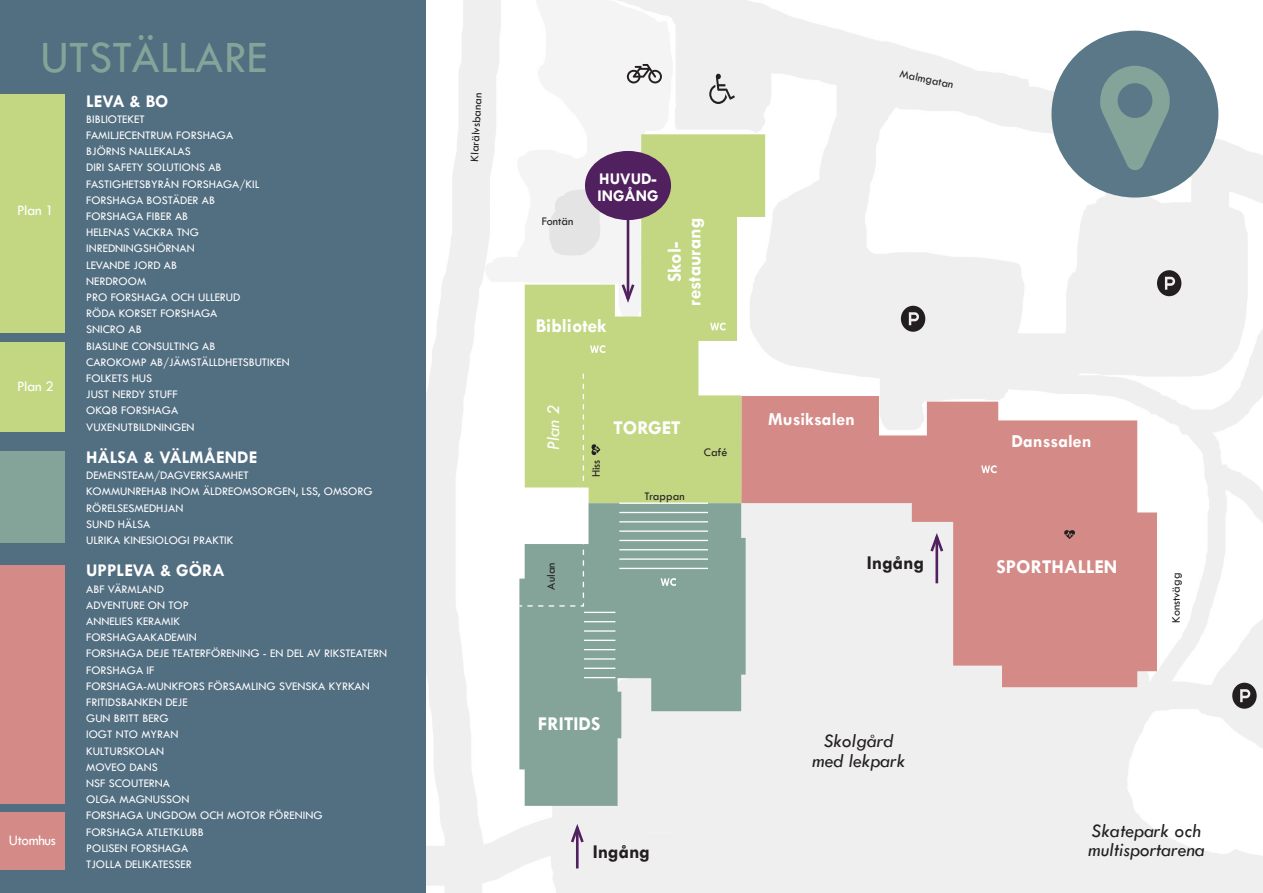
<style>
.page{position:relative;width:1263px;height:893px;background:#fff}
.page>*{position:absolute;margin:0;border:0;box-sizing:border-box;transform-origin:0 0}
.t1{font:46.5px "Tw Cen";color:#84a49a}
.t2{font:700 19.65px/19.6px "Tw Cen";color:#fff;text-align:center}
.t3{font:italic 19.65px/19.6px "Tw Cen";color:#231f20}
.t4{font:700 19.65px "Tw Cen";color:#231f20}
.t5{font:700 18.45px "Tw Cen";color:#fff}
.t6{font:italic 18.45px "Tw Cen";color:#fff}
.t7{font:700 18px "Tw Cen";color:#fff}
.t8{font:700 16.5px/16.5px "Tw Cen";color:#fff}
.t9{font:15px "Tw Cen";letter-spacing:-.02em;color:#fff}
.t10{font:12px "Tw Cen";color:#fff}
.t11{font:12px "Tw Cen";color:#231f20}
</style>
<div class="page">
<img style="left:425px;top:0;width:838px;height:893px">
<svg style="left:525px;top:134px;width:240px;height:369px;fill:#c3d783"></svg>
<svg style="left:741px;top:396px;width:416px;height:291px;fill:#d48a86"></svg>
<svg style="left:519px;top:503px;width:227px;height:303px;fill:#84a49a"></svg>
<hr style="left:619px;top:502px;width:89px;height:2px;background:#fff">
<hr style="left:619px;top:512px;width:89px;height:1px;background:#fff">
<hr style="left:619px;top:521px;width:89px;height:1px;background:#fff">
<hr style="left:619px;top:530px;width:89px;height:2px;background:#fff">
<hr style="left:619px;top:540px;width:89px;height:1px;background:#fff">
<hr style="left:619px;top:549px;width:89px;height:1px;background:#fff">
<hr style="left:619px;top:558px;width:89px;height:2px;background:#fff">
<hr style="left:619px;top:568px;width:89px;height:1px;background:#fff">
<hr style="left:935px;top:537px;width:3px;height:46px;background:#51205f">
<svg style="left:928px;top:529px;width:17px;height:25px"></svg>
<hr style="left:576px;top:828px;width:3px;height:40px;background:#51205f">
<svg style="left:569px;top:820px;width:17px;height:25px"></svg>
<svg style="left:583px;top:374px;width:1px;height:107px"></svg>
<svg style="left:518px;top:540px;width:67px;height:67px;background:#94b0a7"></svg>
<svg style="left:709px;top:74px;width:26px;height:30px"></svg>
<svg style="left:901px;top:306px;width:24px;height:26px"></svg>
<svg style="left:1157px;top:270px;width:24px;height:26px"></svg>
<svg style="left:1232px;top:683px;width:25px;height:26px"></svg>
<svg style="left:627px;top:64px;width:35px;height:19px"></svg>
<svg style="left:661px;top:578px;width:15px;height:8px"></svg>
<div style="left:0;top:0;width:425px;height:893px;background:#526e81"></div>
<div style="left:0;top:342px;width:65px;height:90px;background:#c3d783"></div>
<div style="left:0;top:565px;width:65px;height:238px;background:#d48a86"></div>
<div style="left:0;top:451px;width:65px;height:92px;background:#84a49a"></div>
<div style="left:0;top:94px;width:65px;height:238px;background:#c3d783"></div>
<div style="left:0;top:812px;width:65px;height:58px;background:#d48a86"></div>
<hr style="left:627px;top:213px;width:2px;height:86px;background:#51205f">
<svg style="left:619px;top:281px;width:18px;height:26px"></svg>
<div style="left:585px;top:151px;width:86px;height:69px;background:#51205f;border-radius:50%"></div>
<hr style="left:584px;top:612px;width:31px;height:1px;background:#fff">
<hr style="left:584px;top:621px;width:31px;height:1px;background:#fff">
<hr style="left:584px;top:630px;width:31px;height:2px;background:#fff">
<hr style="left:584px;top:640px;width:31px;height:1px;background:#fff">
<hr style="left:584px;top:649px;width:31px;height:1px;background:#fff">
<hr style="left:584px;top:658px;width:31px;height:2px;background:#fff">
<hr style="left:584px;top:668px;width:31px;height:1px;background:#fff">
<hr style="left:584px;top:677px;width:31px;height:1px;background:#fff">
<svg style="left:981px;top:465px;width:15px;height:8px"></svg>
<svg style="left:590px;top:345px;width:15px;height:8px"></svg>
<svg style="left:710px;top:323px;width:15px;height:7px"></svg>
<div style="left:1051px;top:31px;width:167px;height:167px;background:#5a7887;border-radius:50%"></div>
<svg style="left:1100px;top:66px;width:70px;height:104px"></svg>
<svg style="left:591px;top:444px;width:9px;height:11px"></svg>
<svg style="left:1064px;top:530px;width:11px;height:9px"></svg>
<p class="t1" style="left:41px;top:29px;width:228px">UTSTÄLLARE</p>
<p class="t9" style="left:17px;top:201px;width:38px">Plan 1</p>
<p class="t9" style="left:17px;top:377px;width:38px">Plan 2</p>
<p class="t9" style="left:9px;top:831px;width:48px">Utomhus</p>
<p class="t7" style="left:86px;top:90px;width:84px">LEVA &amp; BO</p>
<p class="t10" style="left:86px;top:112px;width:60px">BIBLIOTEKET</p>
<p class="t10" style="left:86px;top:128px;width:149px">FAMILJECENTRUM FORSHAGA</p>
<p class="t10" style="left:86px;top:144px;width:106px">BJÖRNS NALLEKALAS</p>
<p class="t10" style="left:86px;top:160px;width:137px">DIRI SAFETY SOLUTIONS AB</p>
<p class="t10" style="left:86px;top:177px;width:175px">FASTIGHETSBYRÅN FORSHAGA/KIL</p>
<p class="t10" style="left:86px;top:193px;width:131px">FORSHAGA BOSTÄDER AB</p>
<p class="t10" style="left:86px;top:209px;width:104px">FORSHAGA FIBER AB</p>
<p class="t10" style="left:86px;top:225px;width:115px">HELENAS VACKRA TNG</p>
<p class="t10" style="left:86px;top:241px;width:110px">INREDNINGSHÖRNAN</p>
<p class="t10" style="left:86px;top:258px;width:93px">LEVANDE JORD AB</p>
<p class="t10" style="left:86px;top:274px;width:62px">NERDROOM</p>
<p class="t10" style="left:86px;top:290px;width:156px">PRO FORSHAGA OCH ULLERUD</p>
<p class="t10" style="left:86px;top:306px;width:133px">RÖDA KORSET FORSHAGA</p>
<p class="t10" style="left:86px;top:322px;width:57px">SNICRO AB</p>
<p class="t10" style="left:86px;top:339px;width:131px">BIASLINE CONSULTING AB</p>
<p class="t10" style="left:86px;top:355px;width:205px">CAROKOMP AB/JÄMSTÄLLDHETSBUTIKEN</p>
<p class="t10" style="left:86px;top:371px;width:68px">FOLKETS HUS</p>
<p class="t10" style="left:86px;top:387px;width:93px">JUST NERDY STUFF</p>
<p class="t10" style="left:86px;top:403px;width:94px">OKQ8 FORSHAGA</p>
<p class="t10" style="left:86px;top:420px;width:110px">VUXENUTBILDNINGEN</p>
<p class="t7" style="left:86px;top:446px;width:173px">HÄLSA &amp; VÄLMÅENDE</p>
<p class="t10" style="left:86px;top:468px;width:164px">DEMENSTEAM/DAGVERKSAMHET</p>
<p class="t10" style="left:86px;top:484px;width:288px">KOMMUNREHAB INOM ÄLDREOMSORGEN, LSS, OMSORG</p>
<p class="t10" style="left:86px;top:501px;width:99px">RÖRELSESMEDHJAN</p>
<p class="t10" style="left:86px;top:517px;width:66px">SUND HÄLSA</p>
<p class="t10" style="left:86px;top:533px;width:149px">ULRIKA KINESIOLOGI PRAKTIK</p>
<p class="t7" style="left:86px;top:560px;width:140px">UPPLEVA &amp; GÖRA</p>
<p class="t10" style="left:86px;top:582px;width:79px">ABF VÄRMLAND</p>
<p class="t10" style="left:86px;top:598px;width:104px">ADVENTURE ON TOP</p>
<p class="t10" style="left:86px;top:614px;width:95px">ANNELIES KERAMIK</p>
<p class="t10" style="left:86px;top:630px;width:112px">FORSHAGAAKADEMIN</p>
<p class="t10" style="left:86px;top:646px;width:302px">FORSHAGA DEJE TEATERFÖRENING - EN DEL AV RIKSTEATERN</p>
<p class="t10" style="left:86px;top:663px;width:70px">FORSHAGA IF</p>
<p class="t10" style="left:86px;top:679px;width:285px">FORSHAGA-MUNKFORS FÖRSAMLING SVENSKA KYRKAN</p>
<p class="t10" style="left:86px;top:695px;width:103px">FRITIDSBANKEN DEJE</p>
<p class="t10" style="left:86px;top:711px;width:84px">GUN BRITT BERG</p>
<p class="t10" style="left:86px;top:727px;width:94px">IOGT NTO MYRAN</p>
<p class="t10" style="left:86px;top:744px;width:80px">KULTURSKOLAN</p>
<p class="t10" style="left:86px;top:760px;width:73px">MOVEO DANS</p>
<p class="t10" style="left:86px;top:776px;width:86px">NSF SCOUTERNA</p>
<p class="t10" style="left:86px;top:792px;width:105px">OLGA MAGNUSSON</p>
<p class="t10" style="left:86px;top:808px;width:238px">FORSHAGA UNGDOM OCH MOTOR FÖRENING</p>
<p class="t10" style="left:86px;top:825px;width:119px">FORSHAGA ATLETKLUBB</p>
<p class="t10" style="left:86px;top:841px;width:104px">POLISEN FORSHAGA</p>
<p class="t10" style="left:86px;top:857px;width:107px">TJOLLA DELIKATESSER</p>
<p class="t11" style="left:467px;top:161px;width:70px;rotate:-87deg">Klarälvsbanan</p>
<p class="t11" style="left:542px;top:214px;width:33px">Fontän</p>
<p class="t8" style="left:597px;top:170px;width:63px">HUVUD-<br>INGÅNG</p>
<p class="t2" style="left:536px;top:316px;width:72px">Bibliotek</p>
<p class="t2" style="left:664px;top:306px;width:90px;rotate:-90deg">Skol&shy;restaurang</p>
<p class="t6" style="left:542px;top:450px;width:47px;rotate:-90deg">Plan 2</p>
<p class="t11" style="left:544px;top:589px;width:29px;rotate:-90deg">Aulan</p>
<p class="t11" style="left:589px;top:477px;width:19px;rotate:-90deg">Hiss</p>
<p class="t2" style="left:613px;top:418px;width:69px">TORGET</p>
<p class="t11" style="left:644px;top:489px;width:42px">Trappan</p>
<p class="t11" style="left:704px;top:445px;width:25px">Café</p>
<p class="t11" style="left:901px;top:66px;width:56px;rotate:12deg">Malmgatan</p>
<p class="t5" style="left:768px;top:408px;width:88px">Musiksalen</p>
<p class="t4" style="left:867px;top:551px;width:59px">Ingång</p>
<p class="t2" style="left:538px;top:714px;width:64px">FRITIDS</p>
<p class="t4" style="left:593px;top:840px;width:59px">Ingång</p>
<p class="t3" style="left:824px;top:731px;width:71px">Skolgård</p>
<p class="t3" style="left:812px;top:751px;width:95px">med lekpark</p>
<p class="t5" style="left:1011px;top:430px;width:81px">Danssalen</p>
<p class="t2" style="left:996px;top:557px;width:123px">SPORTHALLEN</p>
<p class="t11" style="left:1169px;top:623px;width:51px;rotate:-90deg">Konstvägg</p>
<p class="t3" style="left:1088px;top:820px;width:119px">Skatepark och multisportarena</p>
</div>
